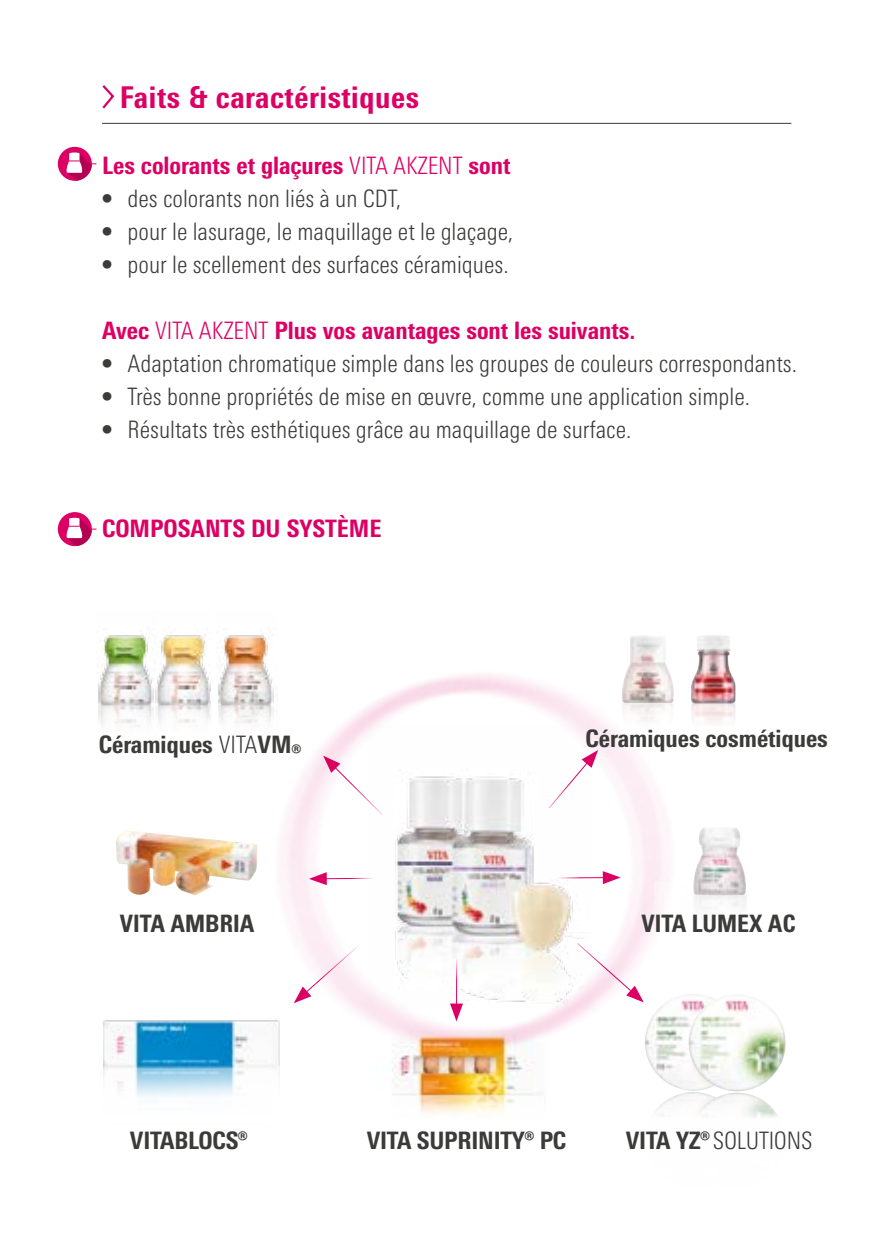
<style>
.page{position:relative;width:876px;height:1259px;background:#fff}
.page>*{position:absolute;margin:0;border:0;box-sizing:border-box;transform-origin:0 0}
.t1{font:800 condensed 30px "Univers Next Pro";letter-spacing:.02em;color:#dd0064}
.t2{font:300 condensed 24px "Univers Next Pro";color:#3b3b3a}
.t3{font:800 condensed 24px "Univers Next Pro";color:#dd0064}
.t4{font:800 condensed 24px "Univers Next Pro";color:#3b3b3a}
.t5{font:700 condensed 24px "Univers LT Std";color:#3b3b3a}
.s1{font-weight:300}
.s2{font-family:"Univers LT Std";font-weight:700}
.s3{font-weight:800}
</style>
<div class="page">
<svg style="left:102px;top:85px;width:13px;height:24px"></svg>
<div style="left:58px;top:147px;width:34px;height:34px;background:#dd0064;border-radius:50%"></div>
<svg style="left:66px;top:152px;width:31px;height:29px"></svg>
<hr style="left:102px;top:123px;width:689px;height:1px;background:#3b3b3a">
<img style="left:113px;top:626px;width:673px;height:492px">
<img style="left:655px;top:882px;width:130px;height:90px">
<img style="left:693px;top:827px;width:53px;height:68px">
<img style="left:116px;top:830px;width:142px;height:65px">
<hr style="left:322px;top:877px;width:61px;height:2px;background:#dd0064">
<svg style="left:309px;top:872px;width:18px;height:13px"></svg>
<hr style="left:546px;top:877px;width:62px;height:1px;background:#dd0064">
<svg style="left:603px;top:871px;width:18px;height:13px"></svg>
<div style="left:58px;top:512px;width:34px;height:34px;background:#dd0064;border-radius:50%"></div>
<svg style="left:66px;top:517px;width:31px;height:29px"></svg>
<p class="t1" style="left:120px;top:79px;width:301px">Faits &amp; caractéristiques</p>
<p class="t3" style="left:102px;top:151px;width:410px">Les colorants et glaçures <span class="s1">VITA AKZENT</span> sont</p>
<p class="t2" style="left:102px;top:185px;width:301px"><span class="s2">•</span> des colorants non liés à un CDT,</p>
<p class="t2" style="left:102px;top:218px;width:413px"><span class="s2">•</span> pour le lasurage, le maquillage et le glaçage,</p>
<p class="t2" style="left:102px;top:251px;width:408px"><span class="s2">•</span> pour le scellement des surfaces céramiques.</p>
<p class="t3" style="left:102px;top:316px;width:535px">Avec <span class="s1">VITA AKZENT</span> Plus vos avantages sont les suivants.</p>
<p class="t2" style="left:102px;top:350px;width:696px"><span class="s2">•</span> Adaptation chromatique simple dans les groupes de couleurs correspondants.</p>
<p class="t2" style="left:102px;top:383px;width:649px"><span class="s2">•</span> Très bonne propriétés de mise en œuvre, comme une application simple.</p>
<p class="t2" style="left:102px;top:416px;width:531px"><span class="s2">•</span> Résultats très esthétiques grâce au maquillage de surface.</p>
<p class="t3" style="left:102px;top:514px;width:281px">COMPOSANTS DU SYSTÈME</p>
<p class="t4" style="left:99px;top:730px;width:204px">Céramiques <span class="s1">VITA</span>VM®</p>
<p class="t4" style="left:586px;top:724px;width:244px">Céramiques cosmétiques</p>
<p class="t5" style="left:120px;top:908px;width:136px">VITA AMBRIA</p>
<p class="t5" style="left:641px;top:908px;width:156px">VITA LUMEX AC</p>
<p class="t4" style="left:130px;top:1126px;width:119px">VITABLOCS®</p>
<p class="t4" style="left:367px;top:1126px;width:201px">VITA SUPRINITY® PC</p>
<p class="t2" style="left:626px;top:1127px;width:188px"><span class="s3">VITA YZ®</span> SOLUTIONS</p>
</div>
